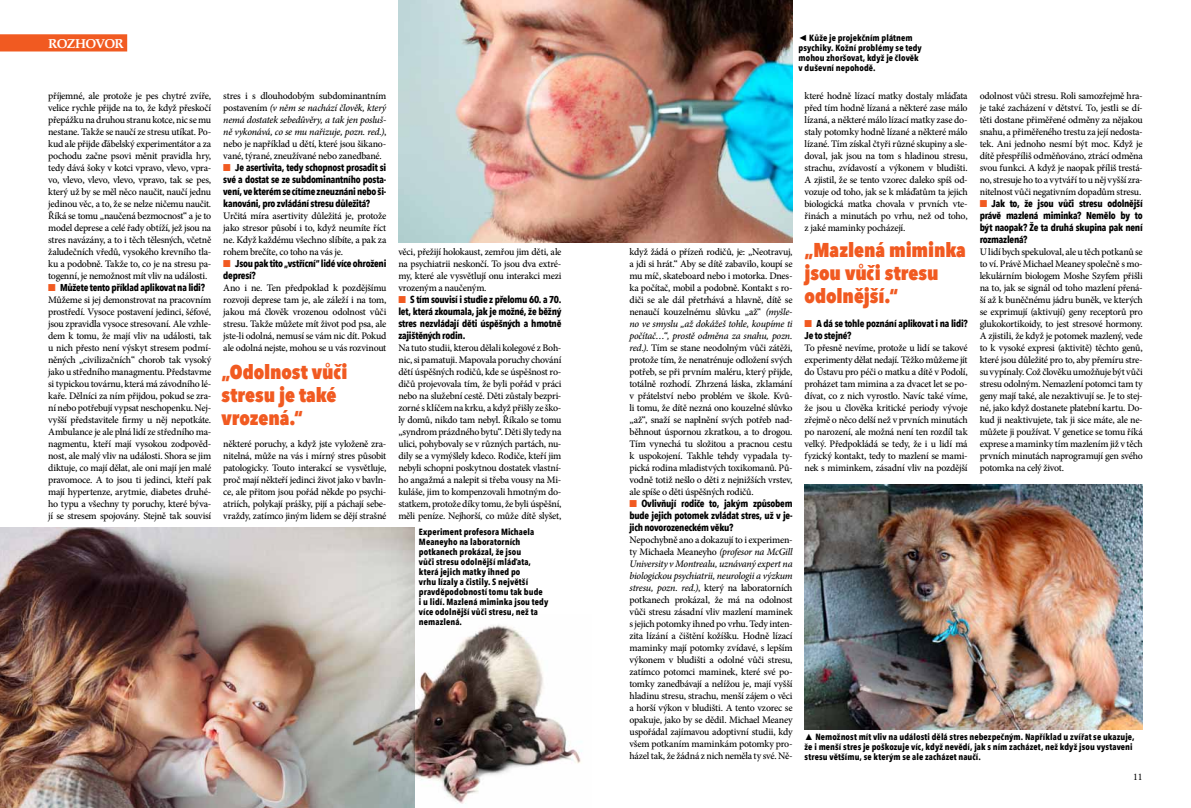
<style>
.page{position:relative;width:1191px;height:808px;background:#fff}
.page>*{position:absolute;margin:0;border:0;box-sizing:border-box;transform-origin:0 0}
.t1{font:800 condensed 20px/23px "Avenir Next LT Pro";letter-spacing:-.005em;color:#f15a21}
.t2{font:700 13px "Palatino CE";letter-spacing:-.055em;color:#fff}
.t3{font:500 10px/12px "Minion Pro";letter-spacing:-.025em;color:#000;text-align:justify}
.t4{font:700 condensed 10px/12px "Avenir Next LT Pro";letter-spacing:-.025em;color:#000;text-align:justify}
.t5{font:10px "Minion Pro";color:#000}
.t6{font:700 condensed 9px/10px "Avenir Next LT Pro";letter-spacing:.01em;color:#000}
.s1{color:#f15a21}
.s2{font-style:italic}
.s3{font-family:"Arial";font-weight:400;font-stretch:normal}
</style>
<div class="page">
<div style="left:0;top:34px;width:127px;height:17px;background:#f15a21"></div>
<img style="left:398px;top:0;width:394px;height:242px">
<img style="left:804px;top:484px;width:338px;height:245px">
<img style="left:0;top:528px;width:414px;height:280px">
<img style="left:340px;top:614px;width:242px;height:194px">
<h2 class="t2" style="left:48px;top:36px;width:77px">ROZHOVOR</h2>
<p class="t3" style="left:48px;top:90px;width:165px">příjemné, ale protože je pes chytré zvíře, velice rychle přijde na to, že když přeskočí přepážku na druhou stranu kotce, nic se mu nestane. Takže se naučí ze stresu utíkat. Po&shy;kud ale přijde ďábelský experimentátor a za pochodu začne psovi měnit pravidla hry, tedy dává šoky v kotci vpravo, vlevo, vpra&shy;vo, vlevo, vlevo, vlevo, vpravo, tak se pes, který už by se měl něco naučit, naučí jednu jedinou věc, a to, že se nelze ničemu naučit.<br>Říká se tomu „naučená bezmocnost“ a je to model deprese a celé řady obtíží, jež jsou na stres navázány, a to i těch tělesných, včetně žaludečních vředů, vysokého krevního tla&shy;ku a podobně. Takže to, co je na stresu pa&shy;togenní, je nemožnost mít vliv na události.</p>
<p class="t4" style="left:48px;top:282px;width:158px"><span class="s1">■</span> Můžete tento příklad aplikovat na lidi?</p>
<p class="t3" style="left:48px;top:294px;width:165px">Můžeme si jej demonstrovat na pracovním prostředí. Vysoce postavení jedinci, šéfové, jsou zpravidla vysoce stresovaní. Ale vzhle&shy;dem k tomu, že mají vliv na události, tak u nich přesto není výskyt stresem podmí&shy;něných „civilizačních“ chorob tak vysoký jako u středního managmentu. Představme si typickou továrnu, která má závodního lé&shy;kaře. Dělníci za ním přijdou, pokud se zra&shy;ní nebo potřebují vypsat neschopenku. Nej&shy;vyšší představitele firmy u něj nepotkáte.<br>Ambulance je ale plná lidí ze středního ma&shy;nagmentu, kteří mají vysokou zodpověd&shy;nost, ale malý vliv na události. Shora se jim diktuje, co mají dělat, ale oni mají jen malé pravomoce. A to jsou ti jedinci, kteří pak mají hypertenze, arytmie, diabetes druhé&shy;ho typu a všechny ty poruchy, které býva&shy;jí se stresem spojovány. Stejně tak souvisí</p>
<p class="t3" style="left:223px;top:90px;width:165px">stres i s dlouhodobým subdominantním postavením <span class="s2">(v něm se nachází člověk, který nemá dostatek sebedůvěry, a tak jen posluš&shy;ně vykonává, co se mu nařizuje, pozn. red.)</span>, nebo je například u dětí, které jsou šikano&shy;vané, týrané, zneužívané nebo zanedbané.</p>
<p class="t4" style="left:223px;top:162px;width:165px"><span class="s1">■</span> Je asertivita, tedy schopnost prosadit si své a dostat se ze subdominantního posta&shy;vení, ve kterém se cítíme zneuznáni nebo ši&shy;kanováni, pro zvládání stresu důležitá?</p>
<p class="t3" style="left:223px;top:210px;width:165px">Určitá míra asertivity důležitá je, protože jako stresor působí i to, když neumíte říct ne. Když každému všechno slíbíte, a pak za rohem brečíte, co toho na vás je.</p>
<p class="t4" style="left:223px;top:258px;width:165px"><span class="s1">■</span> Jsou pak tito „vstřícní“ lidé více ohroženi depresí?</p>
<p class="t3" style="left:223px;top:282px;width:165px">Ano i ne. Ten předpoklad k pozdějšímu rozvoji deprese tam je, ale záleží i na tom, jakou má člověk vrozenou odolnost vůči stresu. Takže můžete mít život pod psa, ale jste-li odolná, nemusí se vám nic dít. Pokud ale odolná nejste, mohou se u vás rozvinout</p>
<h1 class="t1" style="left:221px;top:360px;width:128px">„Odolnost vůči stresu je také vrozená.“</h1>
<p class="t3" style="left:223px;top:438px;width:165px">některé poruchy, a když jste vyloženě zra&shy;nitelná, může na vás i mírný stres působit patologicky. Touto interakcí se vysvětluje, proč mají někteří jedinci život jako v bavln&shy;ce, ale přitom jsou pořád někde po psychi&shy;atriích, polykají prášky, pijí a páchají sebe&shy;vraždy, zatímco jiným lidem se dějí strašné</p>
<p class="t3" style="left:398px;top:246px;width:165px">věci, přežijí holokaust, zemřou jim děti, ale na psychiatrii neskončí. To jsou dva extré&shy;my, které ale vysvětlují onu interakci mezi vrozeným a naučeným.</p>
<p class="t4" style="left:398px;top:294px;width:165px"><span class="s1">■</span> S tím souvisí i studie z přelomu 60. a 70. let, která zkoumala, jak je možné, že běžný stres nezvládají děti úspěšných a hmotně zajištěných rodin.</p>
<p class="t3" style="left:398px;top:342px;width:165px">Na tuto studii, kterou dělali kolegové z Boh&shy;nic, si pamatuji. Mapovala poruchy chování dětí úspěšných rodičů, kde se úspěšnost ro&shy;dičů projevovala tím, že byli pořád v práci nebo na služební cestě. Děti zůstaly bezpri&shy;zorné s klíčem na krku, a když přišly ze ško&shy;ly domů, nikdo tam nebyl. Říkalo se tomu „syndrom prázdného bytu“. Děti šly tedy na ulici, pohybovaly se v různých partách, nu&shy;dily se a vymýšlely kdeco. Rodiče, kteří jim nebyli schopni poskytnou dostatek vlastní&shy;ho angažmá a nalepit si třeba vousy na Mi&shy;kuláše, jim to kompenzovali hmotným do&shy;statkem, protože díky tomu, že byli úspěšní, měli peníze. Nejhorší, co může dítě slyšet,</p>
<p class="t6" style="left:419px;top:526px;width:131px">Experiment profesora Michaela<br>Meaneyho na laboratorních potkanech prokázal, že jsou<br>vůči stresu odolnější mláďata, která jejich matky ihned po<br>vrhu lízaly a čistily. S největší pravděpodobností tomu tak bude<br>i u lidí. Mazlená miminka jsou tedy více odolnější vůči stresu, než ta nemazlená.</p>
<p class="t6" style="left:798px;top:33px;width:125px"><span class="s3">◄</span> Kůže je projekčním plátnem psychiky. Kožní problémy se tedy mohou zhoršovat, když je člověk v duševní nepohodě.</p>
<p class="t3" style="left:629px;top:246px;width:165px">když žádá o přízeň rodičů, je: „Neotravuj, a jdi si hrát.“ Aby se dítě zabavilo, koupí se mu míč, skateboard nebo i motorka. Dnes&shy;ka počítač, mobil a podobně. Kontakt s ro&shy;diči se ale dál přetrhává a hlavně, dítě se nenaučí kouzelnému slůvku „až“ <span class="s2">(myšle&shy;no ve smyslu „až dokážeš tohle, koupíme ti počítač…“, prostě odměna za snahu, pozn. red.)</span>. Tím se stane neodolným vůči zátěži, protože tím, že nenatrénuje odložení svých potřeb, se při prvním maléru, který přijde, totálně rozhodí. Zhrzená láska, zklamání v přátelství nebo problém ve škole. Kvů&shy;li tomu, že dítě nezná ono kouzelné slůvko „až“, snaží se naplnění svých potřeb nad&shy;běhnout úspornou zkratkou, a to drogou.<br>Tím vynechá tu složitou a pracnou cestu k uspokojení. Takhle tehdy vypadala ty&shy;pická rodina mladistvých toxikomanů. Pů&shy;vodně totiž nešlo o děti z nejnižších vrstev, ale spíše o děti úspěšných rodičů.</p>
<p class="t4" style="left:629px;top:498px;width:165px"><span class="s1">■</span> Ovlivňují rodiče to, jakým způsobem bude jejich potomek zvládat stres, už v je&shy;jich novorozeneckém věku?</p>
<p class="t3" style="left:629px;top:534px;width:165px">Nepochybně ano a dokazují to i experimen&shy;ty Michaela Meaneyho <span class="s2">(profesor na McGill University v Montrealu, uznávaný expert na biologickou psychiatrii, neurologii a výzkum stresu, pozn. red.)</span>, který na laboratorních potkanech prokázal, že má na odolnost vůči stresu zásadní vliv mazlení maminek s jejich potomky ihned po vrhu. Tedy inten&shy;zita lízání a čištění kožíšku. Hodně lízací maminky mají potomky zvídavé, s lepším výkonem v bludišti a odolné vůči stresu, zatímco potomci maminek, které své po&shy;tomky zanedbávají a nelížou je, mají vyšší hladinu stresu, strachu, menší zájem o věci a horší výkon v bludišti. A tento vzorec se opakuje, jako by se dědil. Michael Meaney uspořádal zajímavou adoptivní studii, kdy všem potkaním maminkám potomky pro&shy;házel tak, že žádná z nich neměla ty své. Ně-</p>
<p class="t3" style="left:804px;top:90px;width:165px">které hodně lízací matky dostaly mláďata před tím hodně lízaná a některé zase málo lízaná, a některé málo lízací matky zase do&shy;staly potomky hodně lízané a některé málo lízané. Tím získal čtyři různé skupiny a sle&shy;doval, jak jsou na tom s hladinou stresu, strachu, zvídavostí a výkonem v bludišti.<br>A zjistil, že se tento vzorec daleko spíš od&shy;vozuje od toho, jak se k mláďatům ta jejich biologická matka chovala v prvních vte&shy;řinách a minutách po vrhu, než od toho, z jaké maminky pocházejí.</p>
<h1 class="t1" style="left:804px;top:239px;width:163px">„Mazlená miminka jsou vůči stresu odolnější.“</h1>
<p class="t4" style="left:804px;top:318px;width:165px"><span class="s1">■</span> A dá se tohle poznání aplikovat i na lidi?<br>Je to stejné?</p>
<p class="t3" style="left:804px;top:342px;width:165px">To přesně nevíme, protože u lidí se takové experimenty dělat nedají. Těžko můžeme jít do Ústavu pro péči o matku a dítě v Podolí, proházet tam mimina a za dvacet let se po&shy;dívat, co z nich vyrostlo. Navíc také víme, že jsou u člověka kritické periody vývoje zřejmě o něco delší než v prvních minutách po narození, ale možná není ten rozdíl tak velký. Předpokládá se tedy, že i u lidí má fyzický kontakt, tedy to mazlení se mami&shy;nek s miminkem, zásadní vliv na pozdější</p>
<p class="t3" style="left:979px;top:90px;width:165px">odolnost vůči stresu. Roli samozřejmě hra&shy;je také zacházení v dětství. To, jestli se dí&shy;těti dostane přiměřené odměny za nějakou snahu, a přiměřeného trestu za její nedosta&shy;tek. Ani jednoho nesmí být moc. Když je dítě přespříliš odměňováno, ztrácí odměna svou funkci. A když je naopak příliš trestá&shy;no, stresuje ho to a vytváří to u něj vyšší zra&shy;nitelnost vůči negativním dopadům stresu.</p>
<p class="t4" style="left:979px;top:198px;width:165px"><span class="s1">■</span> Jak to, že jsou vůči stresu odolnější právě mazlená miminka? Nemělo by to být naopak? Že ta druhá skupina pak není rozmazlená?</p>
<p class="t3" style="left:979px;top:246px;width:165px">U lidí bych spekuloval, ale u těch potkanů se to ví. Právě Michael Meaney společně s mo&shy;lekulárním biologem Moshe Szyfem přišli na to, jak se signál od toho mazlení přená&shy;ší až k buněčnému jádru buněk, ve kterých se exprimují (aktivují) geny receptorů pro glukokortikoidy, to jest stresové hormony.<br>A zjistili, že když je potomek mazlený, vede to k vysoké expresi (aktivitě) těchto genů, které jsou důležité pro to, aby přemíru stre&shy;su vypínaly. Což člověku umožňuje být vůči stresu odolným. Nemazlení potomci tam ty geny mají také, ale nezaktivují se. Je to stej&shy;né, jako když dostanete platební kartu. Do&shy;kud ji neaktivujete, tak ji sice máte, ale ne&shy;můžete ji používat. V genetice se tomu říká exprese a maminky tím mazlením již v těch prvních minutách naprogramují gen svého potomka na celý život.</p>
<p class="t6" style="left:804px;top:731px;width:331px"><span class="s3">▲</span> Nemožnost mít vliv na události dělá stres nebezpečným. Například u zvířat se ukazuje, že i menší stres je poškozuje víc, když nevědí, jak s ním zacházet, než když jsou vystaveni stresu většímu, se kterým se ale zacházet naučí.</p>
<p class="t5" style="left:1133px;top:770px;width:11px">11</p>
</div>
